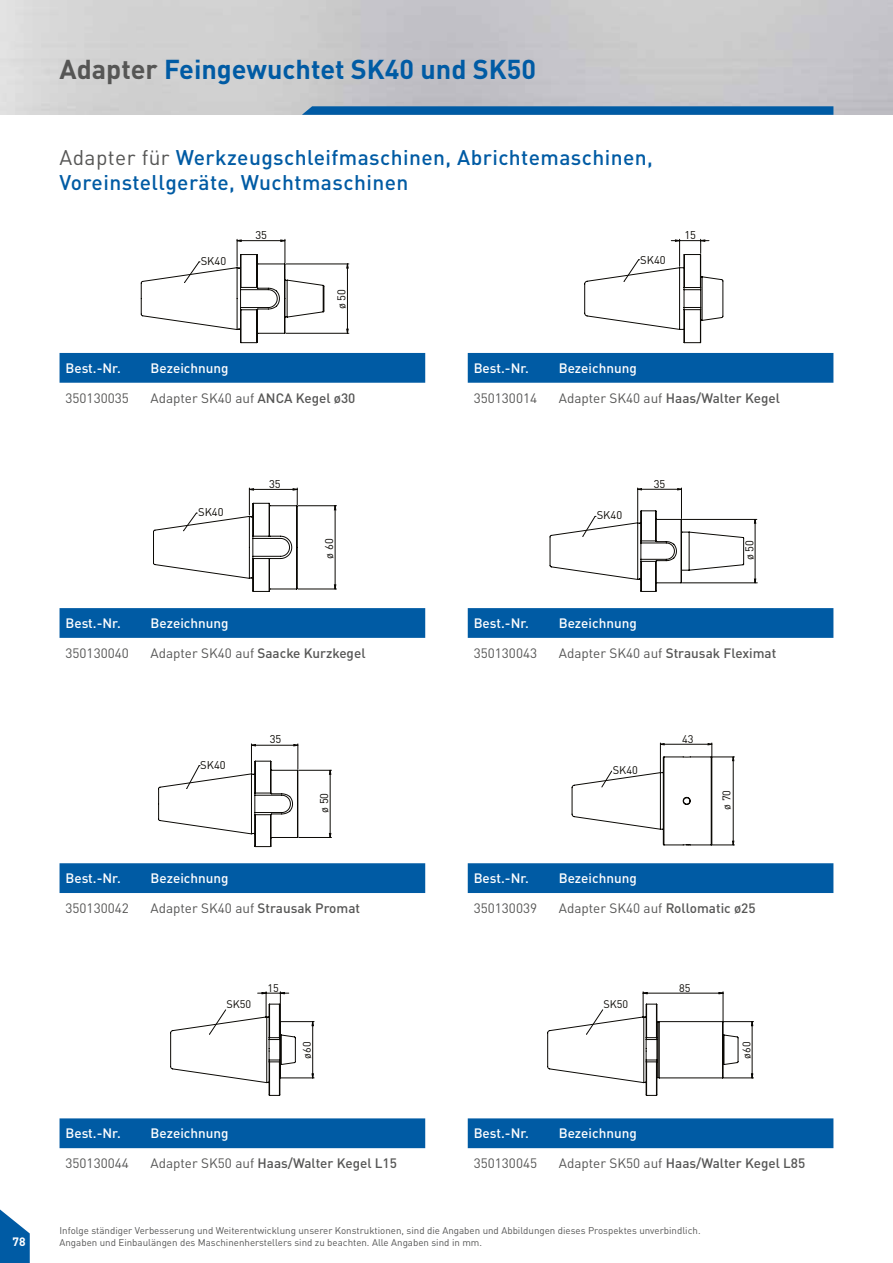
<style>
.page{position:relative;width:893px;height:1263px;background:#fff}
.page>*{position:absolute;margin:0;border:0;box-sizing:border-box;transform-origin:0 0}
.t1{font:700 27px "DIN Pro";color:#005ba4}
.t2{font:500 21px/25.2px "DIN Pro";letter-spacing:.02em;color:#005ba4}
.t3{font:500 13.5px "DIN Pro";color:#fff}
.t4{font:500 13.5px "DIN Pro";color:#565655}
.t5{font:13.5px "DIN Pro";color:#565655}
.t6{font:700 12px "DIN Pro";color:#fff}
.t7{font:11.25px "DIN Pro";color:#0b0905}
.t8{font:11.1px "DIN Pro";color:#0b0905}
.t9{font:10.95px "DIN Pro";color:#0b0905}
.t10{font:9.75px/11.7px "DIN Pro";color:#565655}
.s1{color:#565655}
.s2{font-weight:400;color:#565655}
.s3{font-weight:500}
.s4{font-weight:400}
</style>
<div class="page">
<img style="left:0;top:0;width:893px;height:115px">
<svg style="left:302px;top:106px;width:531px;height:9px"></svg>
<svg style="left:0;top:1209px;width:30px;height:54px"></svg>
<div style="left:60px;top:353px;width:365px;height:30px;background:#005ba4"></div>
<div style="left:60px;top:608px;width:365px;height:30px;background:#005ba4"></div>
<div style="left:60px;top:863px;width:365px;height:30px;background:#005ba4"></div>
<div style="left:60px;top:1118px;width:365px;height:30px;background:#005ba4"></div>
<div style="left:468px;top:1118px;width:365px;height:30px;background:#005ba4"></div>
<div style="left:468px;top:353px;width:365px;height:30px;background:#005ba4"></div>
<div style="left:468px;top:608px;width:365px;height:30px;background:#005ba4"></div>
<div style="left:468px;top:863px;width:365px;height:30px;background:#005ba4"></div>
<hr style="left:286px;top:264px;width:63px;height:1px;background:#0b0905">
<hr style="left:286px;top:333px;width:63px;height:1px;background:#0b0905">
<svg style="left:346px;top:263px;width:3px;height:71px"></svg>
<svg style="left:141px;top:239px;width:183px;height:104px"></svg>
<hr style="left:298px;top:505px;width:38px;height:1px;background:#0b0905">
<hr style="left:298px;top:589px;width:38px;height:1px;background:#0b0905">
<svg style="left:334px;top:506px;width:2px;height:83px"></svg>
<svg style="left:153px;top:488px;width:145px;height:104px"></svg>
<hr style="left:299px;top:837px;width:32px;height:1px;background:#0b0905">
<hr style="left:299px;top:770px;width:32px;height:1px;background:#0b0905">
<svg style="left:329px;top:771px;width:2px;height:66px"></svg>
<svg style="left:158px;top:744px;width:141px;height:103px"></svg>
<hr style="left:280px;top:1021px;width:34px;height:1px;background:#0b0905">
<hr style="left:280px;top:1078px;width:34px;height:1px;background:#0b0905">
<svg style="left:312px;top:1022px;width:2px;height:56px"></svg>
<svg style="left:170px;top:992px;width:126px;height:104px"></svg>
<hr style="left:723px;top:1021px;width:30px;height:1px;background:#0b0905">
<hr style="left:723px;top:1078px;width:30px;height:1px;background:#0b0905">
<svg style="left:751px;top:1022px;width:2px;height:56px"></svg>
<svg style="left:547px;top:992px;width:191px;height:104px"></svg>
<svg style="left:584px;top:239px;width:139px;height:104px"></svg>
<hr style="left:637px;top:488px;width:1px;height:33px;background:#0b0905">
<hr style="left:681px;top:488px;width:1px;height:30px;background:#0b0905">
<hr style="left:682px;top:583px;width:75px;height:1px;background:#0b0905">
<hr style="left:682px;top:519px;width:75px;height:1px;background:#0b0905">
<svg style="left:637px;top:488px;width:44px;height:2px"></svg>
<svg style="left:754px;top:520px;width:2px;height:63px"></svg>
<svg style="left:550px;top:510px;width:194px;height:82px"></svg>
<svg style="left:572px;top:743px;width:162px;height:103px"></svg>
<h1 class="t1" style="left:60px;top:46px;width:478px"><span class="s1">Adapter</span> Feingewuchtet SK40 und SK50</h1>
<h2 class="t2" style="left:60px;top:142px;width:595px"><span class="s2">Adapter für</span> Werkzeugschleifmaschinen, Abrichtemaschinen,<br>Voreinstellgeräte, Wuchtmaschinen</h2>
<p class="t7" style="left:201px;top:253px;width:27px">SK40</p>
<p class="t7" style="left:255px;top:227px;width:13px">35</p>
<p class="t7" style="left:334px;top:309px;width:22px;rotate:-90deg">ø 50</p>
<p class="t8" style="left:640px;top:252px;width:27px">SK40</p>
<p class="t8" style="left:684px;top:228px;width:13px">15</p>
<h3 class="t3" style="left:65px;top:357px;width:57px">Best.-Nr.</h3>
<h3 class="t3" style="left:151px;top:357px;width:80px">Bezeichnung</h3>
<h3 class="t5" style="left:65px;top:389px;width:65px">350130035</h3>
<h3 class="t5" style="left:151px;top:389px;width:206px">Adapter SK40 auf <span class="s3">ANCA Kegel ø30</span></h3>
<h3 class="t3" style="left:474px;top:357px;width:57px">Best.-Nr.</h3>
<h3 class="t3" style="left:559px;top:357px;width:80px">Bezeichnung</h3>
<h3 class="t5" style="left:474px;top:389px;width:65px">350130014</h3>
<h3 class="t4" style="left:559px;top:387px;width:223px"><span class="s4">Adapter SK40 auf</span> Haas/Walter Kegel</h3>
<p class="t8" style="left:269px;top:476px;width:13px">35</p>
<p class="t8" style="left:654px;top:476px;width:13px">35</p>
<p class="t8" style="left:198px;top:504px;width:27px">SK40</p>
<p class="t8" style="left:597px;top:508px;width:27px">SK40</p>
<p class="t8" style="left:322px;top:559px;width:22px;rotate:-90deg">ø 60</p>
<p class="t8" style="left:742px;top:560px;width:22px;rotate:-90deg">ø 50</p>
<h3 class="t3" style="left:65px;top:612px;width:57px">Best.-Nr.</h3>
<h3 class="t3" style="left:151px;top:612px;width:80px">Bezeichnung</h3>
<h3 class="t5" style="left:65px;top:644px;width:65px">350130040</h3>
<h3 class="t4" style="left:151px;top:642px;width:216px"><span class="s4">Adapter SK40 auf</span> Saacke Kurzkegel</h3>
<h3 class="t3" style="left:474px;top:612px;width:57px">Best.-Nr.</h3>
<h3 class="t3" style="left:559px;top:612px;width:80px">Bezeichnung</h3>
<h3 class="t5" style="left:474px;top:644px;width:65px">350130043</h3>
<h3 class="t4" style="left:559px;top:642px;width:219px"><span class="s4">Adapter SK40 auf</span> Strausak Fleximat</h3>
<p class="t8" style="left:270px;top:731px;width:13px">35</p>
<p class="t9" style="left:682px;top:731px;width:13px">43</p>
<p class="t8" style="left:200px;top:758px;width:27px">SK40</p>
<p class="t9" style="left:613px;top:763px;width:27px">SK40</p>
<p class="t8" style="left:317px;top:813px;width:22px;rotate:-90deg">ø 50</p>
<p class="t9" style="left:719px;top:810px;width:22px;rotate:-90deg">ø 70</p>
<h3 class="t3" style="left:65px;top:867px;width:57px">Best.-Nr.</h3>
<h3 class="t3" style="left:151px;top:867px;width:80px">Bezeichnung</h3>
<h3 class="t5" style="left:65px;top:899px;width:65px">350130042</h3>
<h3 class="t5" style="left:151px;top:899px;width:211px">Adapter SK40 auf <span class="s3">Strausak Promat</span></h3>
<h3 class="t3" style="left:474px;top:867px;width:57px">Best.-Nr.</h3>
<h3 class="t3" style="left:559px;top:867px;width:80px">Bezeichnung</h3>
<h3 class="t5" style="left:474px;top:899px;width:65px">350130039</h3>
<h3 class="t5" style="left:559px;top:899px;width:198px">Adapter SK40 auf <span class="s3">Rollomatic ø25</span></h3>
<p class="t9" style="left:267px;top:980px;width:13px">15</p>
<p class="t9" style="left:679px;top:980px;width:13px">85</p>
<p class="t9" style="left:226px;top:997px;width:26px">SK50</p>
<p class="t9" style="left:603px;top:997px;width:26px">SK50</p>
<p class="t9" style="left:300px;top:1059px;width:19px;rotate:-90deg">ø60</p>
<p class="t9" style="left:739px;top:1059px;width:19px;rotate:-90deg">ø60</p>
<h3 class="t3" style="left:65px;top:1122px;width:57px">Best.-Nr.</h3>
<h3 class="t3" style="left:151px;top:1122px;width:80px">Bezeichnung</h3>
<h3 class="t5" style="left:65px;top:1154px;width:65px">350130044</h3>
<h3 class="t4" style="left:151px;top:1152px;width:248px"><span class="s4">Adapter SK50 auf</span> Haas/Walter Kegel L15</h3>
<h3 class="t3" style="left:474px;top:1122px;width:57px">Best.-Nr.</h3>
<h3 class="t3" style="left:559px;top:1122px;width:80px">Bezeichnung</h3>
<h3 class="t5" style="left:474px;top:1154px;width:65px">350130045</h3>
<h3 class="t4" style="left:559px;top:1152px;width:248px"><span class="s4">Adapter SK50 auf</span> Haas/Walter Kegel L85</h3>
<p class="t6" style="left:13px;top:1232px;width:15px">78</p>
<p class="t10" style="left:60px;top:1224px;width:643px">Infolge ständiger Verbesserung und Weiterentwicklung unserer Konstruktionen, sind die Angaben und Abbildungen dieses Prospektes unverbindlich.<br>Angaben und Einbaulängen des Maschinenherstellers sind zu beachten. Alle Angaben sind in mm.</p>
</div>
